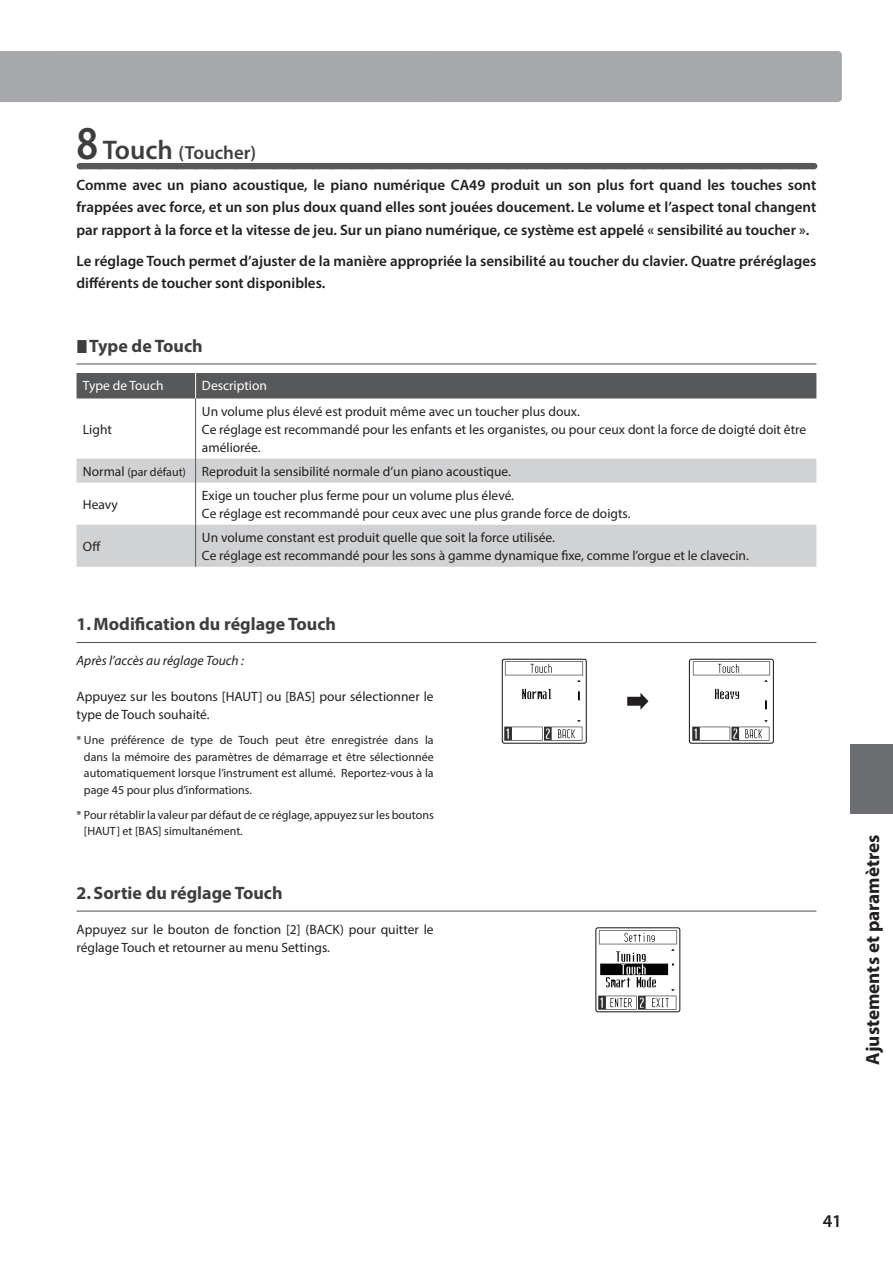
<style>
.page{position:relative;width:893px;height:1263px;background:#fff}
.page>*{position:absolute;margin:0;border:0;box-sizing:border-box;transform-origin:0 0}
.t1{font:700 19.2px "Myriad Pro";color:#231f20}
.t2{font:600 18.9px "Myriad Pro";color:#3e3e3f}
.t3{font:700 18px "Myriad Pro";color:#3e3e3f}
.t4{font:600 18px "Myriad Pro";color:#231f20}
.t5{font:600 15px/22.5px "Myriad Pro";color:#231f20;text-align:justify}
.t6{font:13.5px/18px "Myriad Pro";color:#231f20}
.t7{font:italic 13.5px "Myriad Pro";color:#231f20}
.t8{font:13.5px "Myriad Pro";color:#fff}
.t9{font:12px/16.5px "Myriad Pro";color:#231f20;text-align:justify}
.s1{font-size:47.25px}
.s2{font-size:27px}
.s3{font-size:12px}
</style>
<div class="page">
<div style="left:51px;top:51px;width:791px;height:51px;background:#a8a9ad;border-radius:4px"></div>
<div style="left:0;top:51px;width:53px;height:51px;background:#a8a9ad"></div>
<div style="left:850px;top:744px;width:43px;height:69px;background:#6c6d70"></div>
<div style="left:80px;top:163px;width:733px;height:6px;background:#57585a"></div>
<hr style="left:77px;top:363px;width:739px;height:1px;background:#57585a">
<hr style="left:77px;top:642px;width:739px;height:1px;background:#57585a">
<hr style="left:77px;top:910px;width:739px;height:1px;background:#57585a">
<svg style="left:77px;top:459px;width:739px;height:108px;fill:#d1d2d4"></svg>
<div style="left:77px;top:373px;width:739px;height:25px;background:#57585a"></div>
<hr style="left:195px;top:398px;width:1px;height:61px;background:#57585a">
<svg style="left:195px;top:459px;width:1px;height:24px"></svg>
<hr style="left:195px;top:483px;width:1px;height:42px;background:#57585a">
<hr style="left:195px;top:525px;width:1px;height:42px;background:#57585a">
<img style="left:504px;top:661px;width:80px;height:80px">
<div style="left:502px;top:659px;width:85px;height:85px;border:1px solid #231f20;border-radius:2px"></div>
<img style="left:692px;top:661px;width:79px;height:80px">
<div style="left:689px;top:659px;width:85px;height:85px;border:1px solid #231f20;border-radius:2px"></div>
<svg style="left:627px;top:693px;width:21px;height:17px"></svg>
<img style="left:598px;top:930px;width:80px;height:80px">
<div style="left:595px;top:927px;width:85px;height:85px;border:1px solid #231f20;border-radius:2px"></div>
<h2 class="t2" style="left:77px;top:140px;width:181px"><span class="s1">8</span> <span class="s2">Touch</span> (Toucher)</h2>
<p class="t5" style="left:77px;top:173px;width:741px">Comme avec un piano acoustique, le piano numérique CA49 produit un son plus fort quand les touches sont frappées avec force, et un son plus doux quand elles sont jouées doucement. Le volume et l’aspect tonal changent par rapport à la force et la vitesse de jeu. Sur un piano numérique, ce système est appelé « sensibilité au toucher ».</p>
<p class="t5" style="left:77px;top:249px;width:741px">Le réglage Touch permet d’ajuster de la manière appropriée la sensibilité au toucher du clavier. Quatre préréglages différents de toucher sont disponibles.</p>
<h3 class="t3" style="left:89px;top:334px;width:115px">Type de Touch</h3>
<p class="t8" style="left:83px;top:377px;width:82px">Type de Touch</p>
<p class="t8" style="left:202px;top:377px;width:67px">Description</p>
<p class="t6" style="left:83px;top:420px;width:30px">Light</p>
<p class="t6" style="left:202px;top:402px;width:606px">Un volume plus élevé est produit même avec un toucher plus doux.<br>Ce réglage est recommandé pour les enfants et les organistes, ou pour ceux dont la force de doigté doit être améliorée.</p>
<p class="t6" style="left:83px;top:462px;width:428px">Normal <span class="s3">(par défaut)</span> Reproduit la sensibilité normale d’un piano acoustique.</p>
<p class="t6" style="left:83px;top:496px;width:36px">Heavy</p>
<p class="t6" style="left:202px;top:487px;width:429px">Exige un toucher plus ferme pour un volume plus élevé.<br>Ce réglage est recommandé pour ceux avec une plus grande force de doigts.</p>
<p class="t6" style="left:83px;top:538px;width:19px">Off</p>
<p class="t6" style="left:202px;top:529px;width:547px">Un volume constant est produit quelle que soit la force utilisée.<br>Ce réglage est recommandé pour les sons à gamme dynamique fixe, comme l’orgue et le clavecin.</p>
<h3 class="t3" style="left:77px;top:612px;width:261px">1.Modification du réglage Touch</h3>
<p class="t7" style="left:77px;top:652px;width:169px">Après l’accès au réglage Touch :</p>
<p class="t6" style="left:77px;top:687px;width:359px">Appuyez sur les boutons [HAUT] ou [BAS] pour sélectionner le type de Touch souhaité.</p>
<p class="t9" style="left:84px;top:732px;width:351px;text-indent:-7px">* Une préférence de type de Touch peut être enregistrée dans la dans la mémoire des paramètres de démarrage et être sélectionnée automatiquement lorsque l’instrument est allumé. Reportez-vous à la page 45 pour plus d’informations.</p>
<p class="t9" style="left:84px;top:806px;width:351px;text-indent:-7px">* Pour rétablir la valeur par défaut de ce réglage, appuyez sur les boutons [HAUT] et [BAS] simultanément.</p>
<h3 class="t3" style="left:77px;top:881px;width:208px">2.Sortie du réglage Touch</h3>
<p class="t6" style="left:77px;top:920px;width:359px">Appuyez sur le bouton de fonction [2] (BACK) pour quitter le réglage Touch et retourner au menu Settings.</p>
<h1 class="t1" style="left:860px;top:1064px;width:232px;rotate:-90deg">Ajustements et paramètres</h1>
<h3 class="t4" style="left:823px;top:1209px;width:21px">41</h3>
</div>
